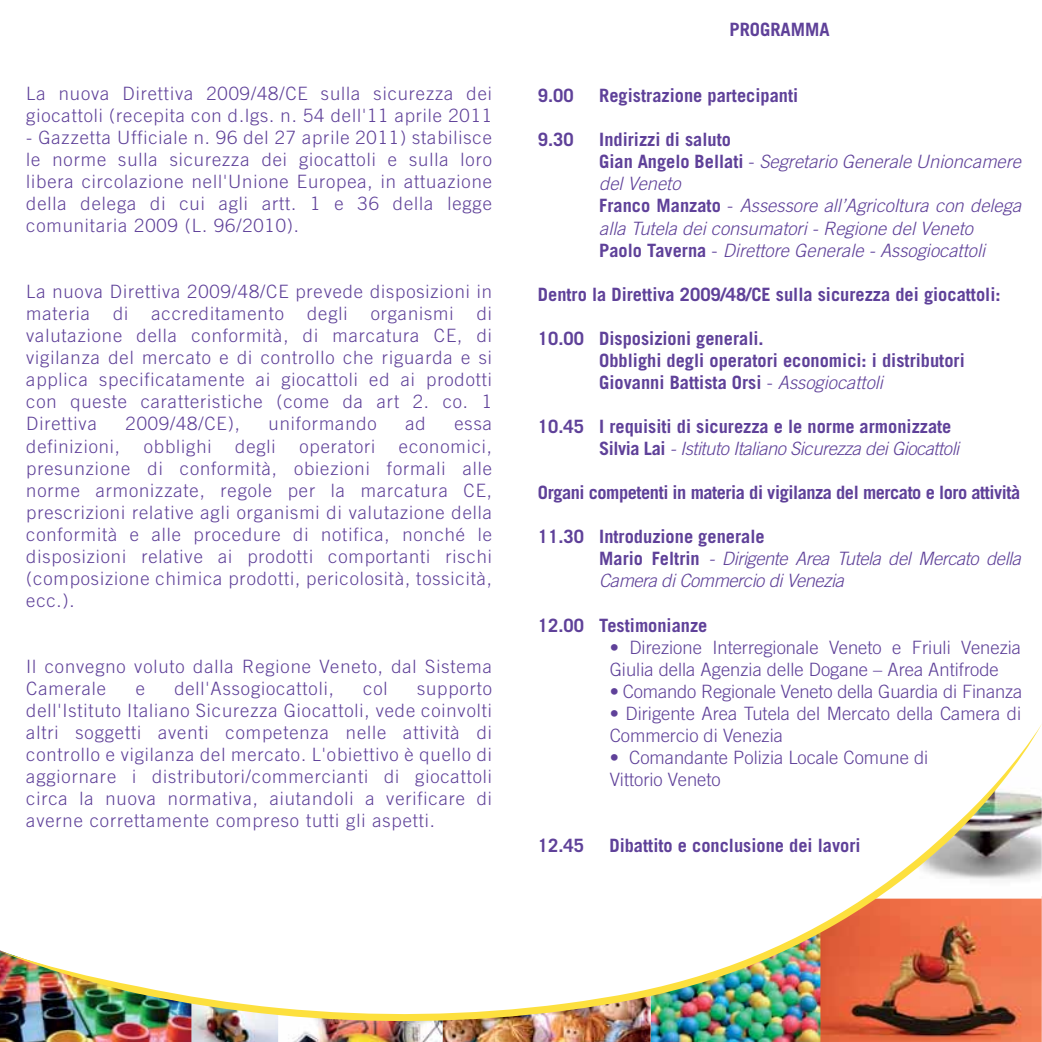
<style>
.page{position:relative;width:1042px;height:1042px;background:#fff}
.page>*{position:absolute;margin:0;border:0;box-sizing:border-box;transform-origin:0 0}
.t1{font:300 18.38px/22.1px "Trade Gothic";letter-spacing:.05em;color:#5f4199;text-align:justify}
.t2{font:700 18.38px/22.1px "Trade Gothic";color:#5f4199}
.t3{font:italic 300 18.38px/22.1px "Trade Gothic";color:#5f4199}
.t4{font:300 18.38px/22.1px "Trade Gothic";color:#5f4199}
.t5{font:italic 300 18.38px/22.1px "Trade Gothic";letter-spacing:-.025em;color:#5f4199}
.t6{font:700 18.38px "Trade Gothic";letter-spacing:-.025em;color:#5f4199}
.t7{font:300 18.38px "Trade Gothic";letter-spacing:-.01em;color:#5f4199}
.s1{font-weight:700;font-style:normal}
.s2{font-style:normal}
.s3{font-weight:300}
.s4{font-weight:300;font-style:italic}
</style>
<div class="page">
<img style="left:191px;top:1024px;width:87px;height:18px">
<img style="left:0;top:1024px;width:191px;height:18px">
<img style="left:292px;top:1024px;width:151px;height:18px">
<img style="left:820px;top:1024px;width:221px;height:18px">
<img style="left:651px;top:1024px;width:169px;height:18px">
<img style="left:443px;top:1024px;width:207px;height:18px">
<svg style="left:0;top:724px;width:1042px;height:300px"></svg>
<p class="t1" style="left:26px;top:82px;width:467px">La nuova Direttiva 2009/48/CE sulla sicurezza dei giocattoli (recepita con d.lgs. n. 54 dell'11 aprile 2011</p>
<p class="t1" style="left:26px;top:126px;width:467px">- Gazzetta Ufficiale n. 96 del 27 aprile 2011) stabilisce le norme sulla sicurezza dei giocattoli e sulla loro libera circolazione nell'Unione Europea, in attuazione della delega di cui agli artt. 1 e 36 della legge comunitaria 2009 (L. 96/2010).</p>
<p class="t1" style="left:26px;top:280px;width:467px">La nuova Direttiva 2009/48/CE prevede disposizioni in materia</p>
<p class="t1" style="left:26px;top:302px;width:467px;text-indent:450px">di valutazione della conformità, di marcatura CE, di vigilanza del mercato e di controllo che riguarda e si applica specificatamente ai giocattoli ed ai prodotti con queste caratteristiche (come da art 2. co. 1<br>Direttiva</p>
<p class="t1" style="left:113px;top:302px;width:17px">di</p>
<p class="t1" style="left:151px;top:302px;width:134px">accreditamento</p>
<p class="t1" style="left:307px;top:302px;width:42px">degli</p>
<p class="t1" style="left:371px;top:302px;width:84px">organismi</p>
<p class="t1" style="left:126px;top:413px;width:116px">2009/48/CE),</p>
<p class="t1" style="left:269px;top:413px;width:110px">uniformando</p>
<p class="t1" style="left:405px;top:413px;width:22px">ad</p>
<p class="t1" style="left:454px;top:413px;width:39px">essa</p>
<p class="t1" style="left:26px;top:435px;width:95px">definizioni,</p>
<p class="t1" style="left:144px;top:435px;width:69px">obblighi</p>
<p class="t1" style="left:235px;top:435px;width:42px">degli</p>
<p class="t1" style="left:299px;top:435px;width:77px">operatori</p>
<p class="t1" style="left:26px;top:435px;width:467px;text-indent:373px">economici, presunzione di conformità, obiezioni formali alle norme armonizzate, regole per la marcatura CE, prescrizioni relative agli organismi di valutazione della conformità e alle procedure di notifica, nonché le disposizioni relative ai prodotti comportanti rischi (composizione chimica prodotti, pericolosità, tossicità, ecc.).</p>
<p class="t1" style="left:26px;top:655px;width:467px">Il convegno voluto dalla Regione Veneto, dal Sistema<br>Camerale</p>
<p class="t1" style="left:136px;top:677px;width:11px">e</p>
<p class="t1" style="left:174px;top:677px;width:161px">dell'Assogiocattoli,</p>
<p class="t1" style="left:363px;top:677px;width:26px">col</p>
<p class="t1" style="left:26px;top:677px;width:467px;text-indent:391px">supporto dell'Istituto Italiano Sicurezza Giocattoli, vede coinvolti altri soggetti aventi competenza nelle attività di controllo e vigilanza del mercato. L'obiettivo è quello di aggiornare i distributori/commercianti di giocattoli circa la nuova normativa, aiutandoli a verificare di averne correttamente compreso tutti gli aspetti.</p>
<p class="t2" style="left:729px;top:18px;width:102px">PROGRAMMA</p>
<p class="t2" style="left:538px;top:84px;width:37px">9.00</p>
<p class="t2" style="left:599px;top:84px;width:201px">Registrazione partecipanti</p>
<p class="t2" style="left:538px;top:128px;width:37px">9.30</p>
<p class="t3" style="left:599px;top:128px;width:423px"><span class="s1">Indirizzi di saluto<br>Gian Angelo Bellati</span> <span class="s2">-</span> Segretario Generale Unioncamere del Veneto<br><span class="s1">Franco Manzato</span> <span class="s2">-</span> Assessore all’Agricoltura con delega alla Tutela dei consumatori - Regione del Veneto<br><span class="s1">Paolo Taverna</span> <span class="s2">-</span> Direttore Generale - Assogiocattoli</p>
<p class="t2" style="left:538px;top:283px;width:464px">Dentro la Direttiva 2009/48/CE sulla sicurezza dei giocattoli:</p>
<p class="t2" style="left:599px;top:327px;width:367px;text-indent:-61px">10.00 Disposizioni generali.<br>Obblighi degli operatori economici: i distributori<br>Giovanni Battista Orsi <span class="s3">-</span> <span class="s4">Assogiocattoli</span></p>
<p class="t2" style="left:599px;top:415px;width:362px;text-indent:-61px">10.45 I requisiti di sicurezza e le norme armonizzate<br>Silvia Lai <span class="s4">- Istituto Italiano Sicurezza dei Giocattoli</span></p>
<p class="t6" style="left:538px;top:481px;width:484px">Organi competenti in materia di vigilanza del mercato e loro attività</p>
<p class="t5" style="left:599px;top:525px;width:423px;text-indent:-61px"><span class="s1">11.30 Introduzione generale<br>Mario Feltrin</span> - Dirigente Area Tutela del Mercato della<br>Camera di Commercio di Venezia</p>
<p class="t2" style="left:538px;top:614px;width:171px">12.00 Testimonianze</p>
<p class="t4" style="left:610px;top:636px;width:413px">• Direzione Interregionale Veneto e Friuli Venezia<br>Giulia della Agenzia delle Dogane – Area Antifrode</p>
<p class="t7" style="left:610px;top:680px;width:414px">• Comando Regionale Veneto della Guardia di Finanza</p>
<p class="t4" style="left:610px;top:702px;width:413px">• Dirigente Area Tutela del Mercato della Camera di<br>Commercio di Venezia</p>
<p class="t4" style="left:610px;top:746px;width:320px">• Comandante Polizia Locale Comune di<br>Vittorio Veneto</p>
<p class="t2" style="left:538px;top:834px;width:47px">12.45</p>
<p class="t2" style="left:609px;top:834px;width:253px">Dibattito e conclusione dei lavori</p>
</div>
